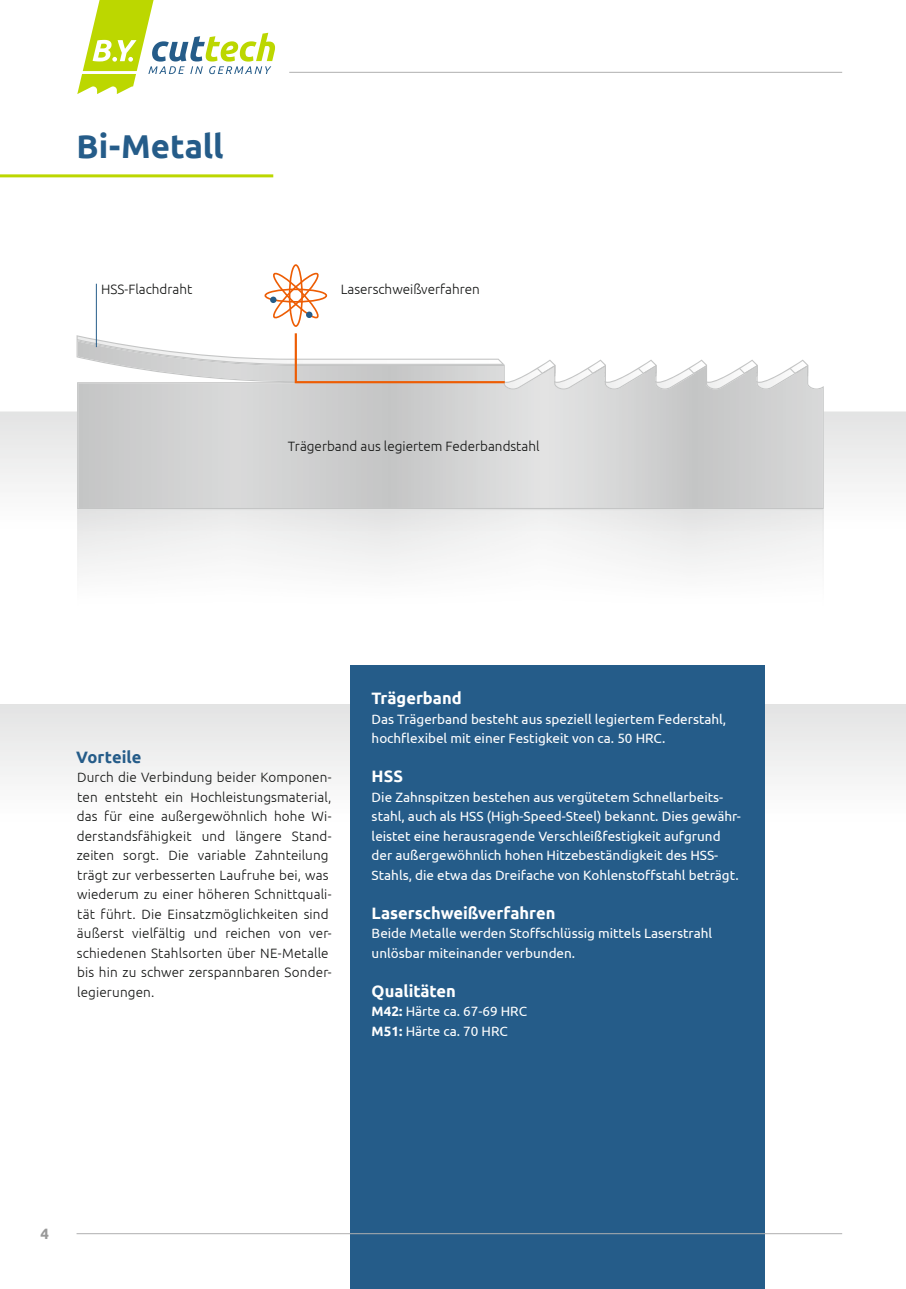
<style>
.page{position:relative;width:906px;height:1289px;background:#fff}
.page>*{position:absolute;margin:0;border:0;box-sizing:border-box;transform-origin:0 0}
.t1{font:700 33px "Ubuntu";color:#255c89}
.t2{font:700 16.5px "Ubuntu";color:#fff}
.t3{font:700 16.5px "Ubuntu";letter-spacing:.005em;color:#255c89}
.t4{font:700 15px "Ubuntu";color:#999}
.t5{font:13.5px/19.5px "Ubuntu";color:#fff}
.t6{font:300 13.5px/19.5px "Ubuntu";letter-spacing:.01em;color:#131413}
.s1{font-weight:700}
</style>
<div class="page">
<div style="left:0;top:704px;width:906px;height:118px;background:linear-gradient(to bottom,#e3e3e3,#fffffe)"></div>
<div style="left:350px;top:665px;width:415px;height:623px;background:#255c89"></div>
<svg style="left:0;top:411px;width:906px;height:119px"></svg>
<svg style="left:77px;top:365px;width:746px;height:144px;background:#d1d1d1"></svg>
<svg style="left:77px;top:331px;width:731px;height:62px"></svg>
<div style="left:289px;top:264px;width:14px;height:63px;border:2px solid #ed5d04;border-radius:50%"></div>
<div style="left:264px;top:288px;width:63px;height:14px;border:2px solid #ed5d04;border-radius:50%"></div>
<svg style="left:269px;top:269px;width:53px;height:53px"></svg>
<div style="left:270px;top:296px;width:6px;height:7px;background:#255c89;border-radius:50%"></div>
<div style="left:306px;top:311px;width:6px;height:7px;background:#255c89;border-radius:50%"></div>
<div style="left:77px;top:530px;width:746px;height:40px;background:#f3f3f3"></div>
<div style="left:77px;top:509px;width:746px;height:21px;background:#e9e9e9"></div>
<hr style="left:96px;top:284px;width:1px;height:63px;background:#255c89">
<hr style="left:0;top:174px;width:273px;height:3px;background:#bcd700">
<hr style="left:77px;top:1233px;width:765px;height:1px;background:#afafb0">
<hr style="left:289px;top:72px;width:553px;height:1px;background:#afafb0">
<svg style="left:77px;top:0;width:198px;height:94px"></svg>
<h1 class="t1" style="left:77px;top:126px;width:149px">Bi-Metall</h1>
<p class="t6" style="left:101px;top:279px;width:93px">HSS-Flachdraht</p>
<p class="t6" style="left:341px;top:279px;width:141px">Laserschweißverfahren</p>
<p class="t6" style="left:288px;top:435px;width:253px">Trägerband aus legiertem Federbandstahl</p>
<p class="t3" style="left:76px;top:746px;width:67px">Vorteile</p>
<p class="t6" style="left:77px;top:767px;width:256px">Durch die Verbindung beider Komponen&shy;ten entsteht ein Hochleistungsmaterial, das für eine außergewöhnlich hohe Wi&shy;derstandsfähigkeit und längere Stand&shy;zeiten sorgt. Die variable Zahnteilung trägt zur verbesserten Laufruhe bei, was wiederum zu einer höheren Schnittquali&shy;tät führt. Die Einsatzmöglichkeiten sind äußerst vielfältig und reichen von ver&shy;schiedenen Stahlsorten über NE-Metalle bis hin zu schwer zerspannbaren Sonder&shy;legierungen.</p>
<p class="t2" style="left:372px;top:688px;width:92px">Trägerband</p>
<p class="t5" style="left:372px;top:708px;width:356px">Das Trägerband besteht aus speziell legiertem Federstahl, hochflexibel mit einer Festigkeit von ca. 50 HRC.</p>
<p class="t2" style="left:372px;top:766px;width:33px">HSS</p>
<p class="t5" style="left:372px;top:786px;width:371px">Die Zahnspitzen bestehen aus vergütetem Schnellarbeits&shy;stahl, auch als HSS (High-Speed-Steel) bekannt. Dies gewähr&shy;leistet eine herausragende Verschleißfestigkeit aufgrund der außergewöhnlich hohen Hitzebeständigkeit des HSS-Stahls, die etwa das Dreifache von Kohlenstoffstahl beträgt.</p>
<p class="t2" style="left:372px;top:902px;width:185px">Laserschweißverfahren</p>
<p class="t5" style="left:372px;top:923px;width:342px">Beide Metalle werden Stoffschlüssig mittels Laserstrahl unlösbar miteinander verbunden.</p>
<p class="t2" style="left:372px;top:980px;width:86px">Qualitäten</p>
<p class="t5" style="left:372px;top:1001px;width:157px"><span class="s1">M42:</span> Härte ca. 67-69 HRC<br><span class="s1">M51:</span> Härte ca. 70 HRC</p>
<p class="t4" style="left:40px;top:1224px;width:10px">4</p>
</div>
